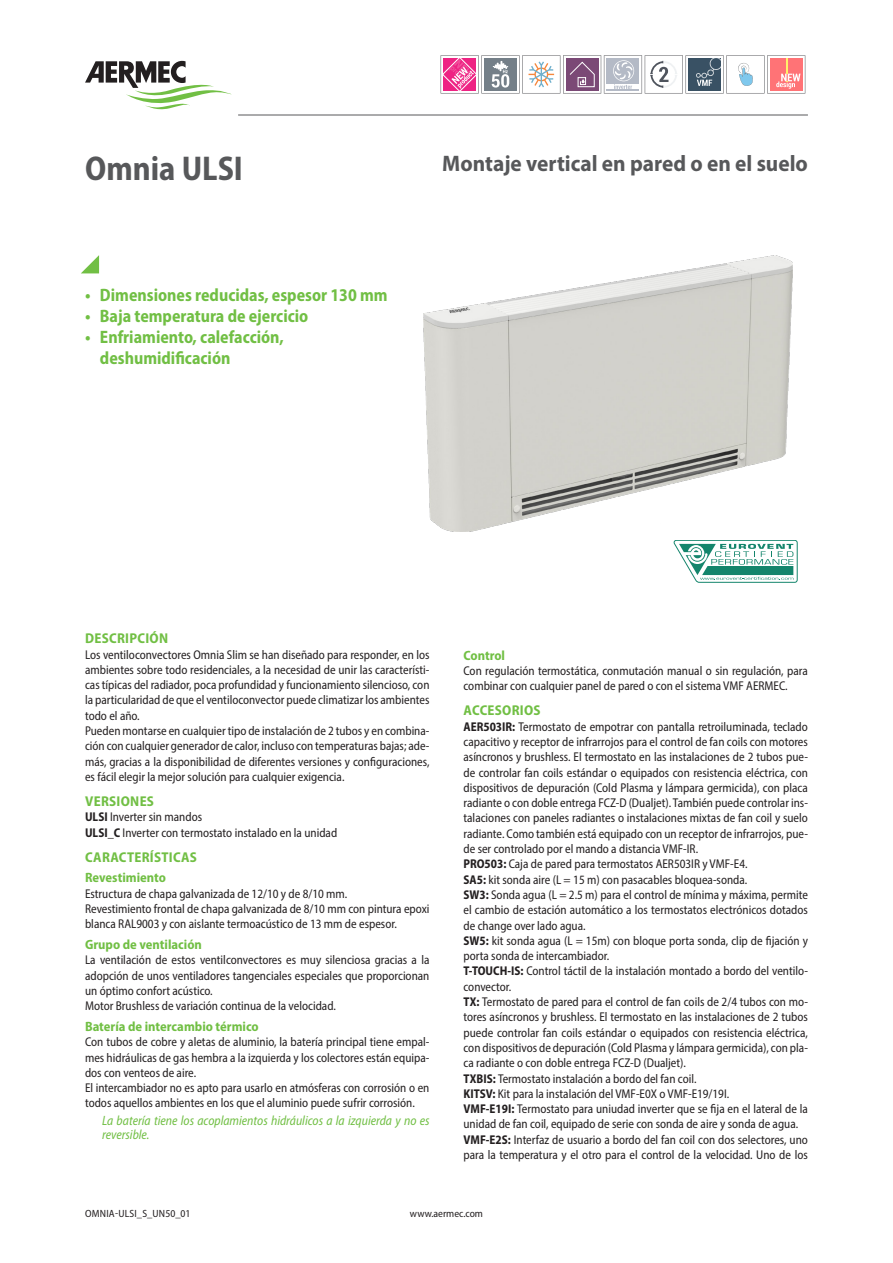
<style>
.page{position:relative;width:893px;height:1263px;background:#fff}
.page>*{position:absolute;margin:0;border:0;box-sizing:border-box;transform-origin:0 0}
.grandezza_es{font:700 semi-condensed 34.5px "Myriad Pro";color:#57585a;scale:.95 1}
.descrizione_es{font:700 22.5px "Myriad Pro";color:#57585a;scale:.95 1}
.t1{font:700 semi-condensed 18px/21px "Myriad Pro";color:#71bf44;scale:.95 1}
.t2{font:700 semi-condensed 14.25px "Myriad Pro";letter-spacing:.02em;color:#71bf44}
.t3{font:italic semi-condensed 13.5px/13.5px "Myriad Pro";color:#71bf44;scale:.95 1}
.t4{font:700 semi-condensed 13.5px "Myriad Pro";color:#71bf44}
.normaleInline_es{font:semi-condensed 12.75px/15.3px "Myriad Pro";color:#231f20;scale:.95 1}
.normale_es{font:semi-condensed 12.75px/15.3px "Myriad Pro";color:#231f20;text-align:justify;scale:.95 1}
.t5{font:semi-condensed 10.5px "Myriad Pro";letter-spacing:.01em;color:#231f20}
.s1{font-weight:700}
</style>
<div class="page">
<svg style="left:81px;top:255px;width:18px;height:18px"></svg>
<hr style="left:238px;top:115px;width:570px;height:1px;background:#57585a">
<img style="left:423px;top:255px;width:370px;height:276px">
<svg style="left:85px;top:61px;width:147px;height:48px"></svg>
<svg style="left:441px;top:55px;width:364px;height:39px"></svg>
<svg style="left:674px;top:540px;width:123px;height:43px"></svg>
<p class="grandezza_es" style="left:85px;top:146px;width:168px">Omnia ULSI</p>
<p class="descrizione_es" style="left:442px;top:149px;width:386px">Montaje vertical en pared o en el suelo</p>
<p class="t1" style="left:85px;top:284px;width:320px">• Dimensiones reducidas, espesor 130 mm</p>
<p class="t1" style="left:85px;top:305px;width:237px">• Baja temperatura de ejercicio</p>
<p class="t1" style="left:100px;top:326px;width:195px;text-indent:-15px">• Enfriamiento, calefacción, deshumidificación</p>
<p class="t2" style="left:85px;top:629px;width:85px">DESCRIPCIÓN</p>
<p class="normale_es" style="left:85px;top:646px;width:364px">Los ventiloconvectores Omnia Slim se han diseñado para responder, en los ambientes sobre todo residenciales, a la necesidad de unir las característi&shy;cas típicas del radiador, poca profundidad y funcionamiento silencioso, con la particularidad de que el ventiloconvector puede climatizar los ambientes todo el año.</p>
<p class="normale_es" style="left:85px;top:723px;width:364px">Pueden montarse en cualquier tipo de instalación de 2 tubos y en combina&shy;ción con cualquier generador de calor, incluso con temperaturas bajas; ade&shy;más, gracias a la disponibilidad de diferentes versiones y configuraciones, es fácil elegir la mejor solución para cualquier exigencia.</p>
<p class="t2" style="left:85px;top:792px;width:70px">VERSIONES</p>
<p class="normale_es" style="left:85px;top:809px;width:125px"><span class="s1">ULSI</span> Inverter sin mandos</p>
<p class="normale_es" style="left:85px;top:824px;width:267px"><span class="s1">ULSI_C</span> Inverter con termostato instalado en la unidad</p>
<p class="t2" style="left:85px;top:847px;width:113px">CARACTERÍSTICAS</p>
<p class="t4" style="left:85px;top:869px;width:83px">Revestimiento</p>
<p class="normale_es" style="left:85px;top:885px;width:278px">Estructura de chapa galvanizada de 12/10 y de 8/10 mm.</p>
<p class="normale_es" style="left:85px;top:901px;width:364px">Revestimiento frontal de chapa galvanizada de 8/10 mm con pintura epoxi blanca RAL9003 y con aislante termoacústico de 13 mm de espesor.</p>
<p class="t4" style="left:85px;top:936px;width:118px">Grupo de ventilación</p>
<p class="normale_es" style="left:85px;top:952px;width:364px">La ventilación de estos ventilconvectores es muy silenciosa gracias a la adopción de unos ventiladores tangenciales especiales que proporcionan un óptimo confort acústico.</p>
<p class="normale_es" style="left:85px;top:998px;width:266px">Motor Brushless de variación continua de la velocidad.</p>
<p class="t4" style="left:85px;top:1018px;width:175px">Batería de intercambio térmico</p>
<p class="normale_es" style="left:85px;top:1034px;width:364px">Con tubos de cobre y aletas de aluminio, la batería principal tiene empal&shy;mes hidráulicas de gas hembra a la izquierda y los colectores están equipa&shy;dos con venteos de aire.</p>
<p class="normale_es" style="left:85px;top:1080px;width:364px">El intercambiador no es apto para usarlo en atmósferas con corrosión o en todos aquellos ambientes en los que el aluminio puede sufrir corrosión.</p>
<p class="t3" style="left:102px;top:1114px;width:346px">La batería tiene los acoplamientos hidráulicos a la izquierda y no es reversible.</p>
<p class="t4" style="left:463px;top:646px;width:43px">Control</p>
<p class="normale_es" style="left:463px;top:663px;width:364px">Con regulación termostática, conmutación manual o sin regulación, para combinar con cualquier panel de pared o con el sistema VMF AERMEC.</p>
<p class="t2" style="left:464px;top:701px;width:79px">ACCESORIOS</p>
<p class="normaleInline_es" style="left:463px;top:718px;width:364px;text-align:justify"><span class="s1">AER503IR:</span> Termostato de empotrar con pantalla retroiluminada, teclado capacitivo y receptor de infrarrojos para el control de fan coils con motores asíncronos y brushless. El termostato en las instalaciones de 2 tubos pue&shy;de controlar fan coils estándar o equipados con resistencia eléctrica, con dispositivos de depuración (Cold Plasma y lámpara germicida), con placa radiante o con doble entrega FCZ-D (Dualjet). También puede controlar ins&shy;talaciones con paneles radiantes o instalaciones mixtas de fan coil y suelo radiante. Como también está equipado con un receptor de infrarrojos, pue&shy;de ser controlado por el mando a distancia VMF-IR.</p>
<p class="normaleInline_es" style="left:463px;top:856px;width:300px"><span class="s1">PRO503:</span> Caja de pared para termostatos AER503IR y VMF-E4.</p>
<p class="normaleInline_es" style="left:463px;top:871px;width:300px"><span class="s1">SA5:</span> kit sonda aire (L = 15 m) con pasacables bloquea-sonda.</p>
<p class="normaleInline_es" style="left:463px;top:887px;width:364px;text-align:justify"><span class="s1">SW3:</span> Sonda agua (L = 2.5 m) para el control de mínima y máxima, permite el cambio de estación automático a los termostatos electrónicos dotados de change over lado agua.</p>
<p class="normaleInline_es" style="left:463px;top:933px;width:364px"><span class="s1">SW5:</span> kit sonda agua (L = 15m) con bloque porta sonda, clip de fijación y porta sonda de intercambiador.</p>
<p class="normaleInline_es" style="left:463px;top:963px;width:364px"><span class="s1">T-TOUCH-IS:</span> Control táctil de la instalación montado a bordo del ventilo&shy;convector.</p>
<p class="normaleInline_es" style="left:463px;top:994px;width:364px;text-align:justify"><span class="s1">TX:</span> Termostato de pared para el control de fan coils de 2/4 tubos con mo&shy;tores asíncronos y brushless. El termostato en las instalaciones de 2 tubos puede controlar fan coils estándar o equipados con resistencia eléctrica, con dispositivos de depuración (Cold Plasma y lámpara germicida), con pla&shy;ca radiante o con doble entrega FCZ-D (Dualjet).</p>
<p class="normaleInline_es" style="left:463px;top:1070px;width:247px"><span class="s1">TXBIS:</span> Termostato instalación a bordo del fan coil.</p>
<p class="normaleInline_es" style="left:463px;top:1086px;width:281px"><span class="s1">KITSV:</span> Kit para la instalación del VMF-E0X o VMF-E19/19I.</p>
<p class="normaleInline_es" style="left:463px;top:1101px;width:364px"><span class="s1">VMF-E19I:</span> Termostato para uniudad inverter que se fija en el lateral de la unidad de fan coil, equipado de serie con sonda de aire y sonda de agua.</p>
<p class="normaleInline_es" style="left:463px;top:1132px;width:364px"><span class="s1">VMF-E2S:</span> Interfaz de usuario a bordo del fan coil con dos selectores, uno para la temperatura y el otro para el control de la velocidad. Uno de los</p>
<p class="t5" style="left:85px;top:1207px;width:107px">OMNIA-ULSI_S_UN50_01</p>
<p class="t5" style="left:410px;top:1207px;width:75px">www.aermec.com</p>
</div>
